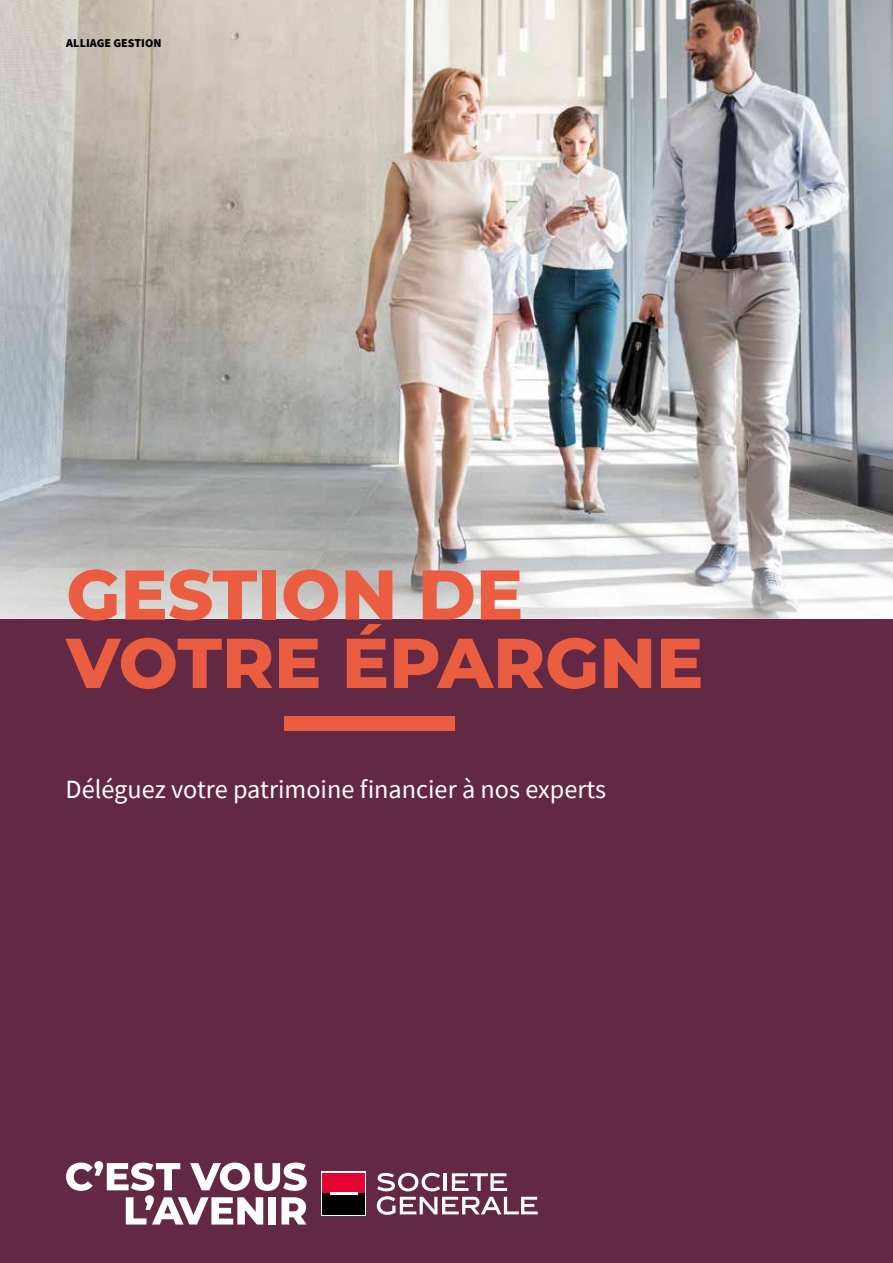
<style>
.page{position:relative;width:893px;height:1263px;background:#fff}
.page>*{position:absolute;margin:0;border:0;box-sizing:border-box;transform-origin:0 0}
.t1{font:800 70.35px/68.2px "Montserrat";color:#eb5d40}
.t2{font:26.25px "Source Sans Pro";color:#fff}
.t3{font:900 12px "Source Sans Pro";color:#000}
</style>
<div class="page">
<img style="left:0;top:0;width:893px;height:510px">
<svg style="left:0;top:510px;width:893px;height:109px"></svg>
<div style="left:0;top:619px;width:893px;height:644px;background:#632844"></div>
<svg style="left:66px;top:1161px;width:241px;height:63px"></svg>
<div style="left:321px;top:1171px;width:45px;height:45px;background:#fff"></div>
<svg style="left:377px;top:1173px;width:161px;height:42px"></svg>
<div style="left:322px;top:1173px;width:43px;height:21px;background:#e4032e"></div>
<div style="left:322px;top:1194px;width:43px;height:21px;background:#000"></div>
<hr style="left:330px;top:1192px;width:27px;height:3px;background:#fff">
<div style="left:284px;top:717px;width:171px;height:14px;background:#eb5d40"></div>
<p class="t3" style="left:66px;top:34px;width:97px">ALLIAGE GESTION</p>
<h1 class="t1" style="left:66px;top:557px;width:638px">GESTION DE<br>VOTRE ÉPARGNE</h1>
<p class="t2" style="left:66px;top:772px;width:542px">Déléguez votre patrimoine financier à nos experts</p>
</div>
